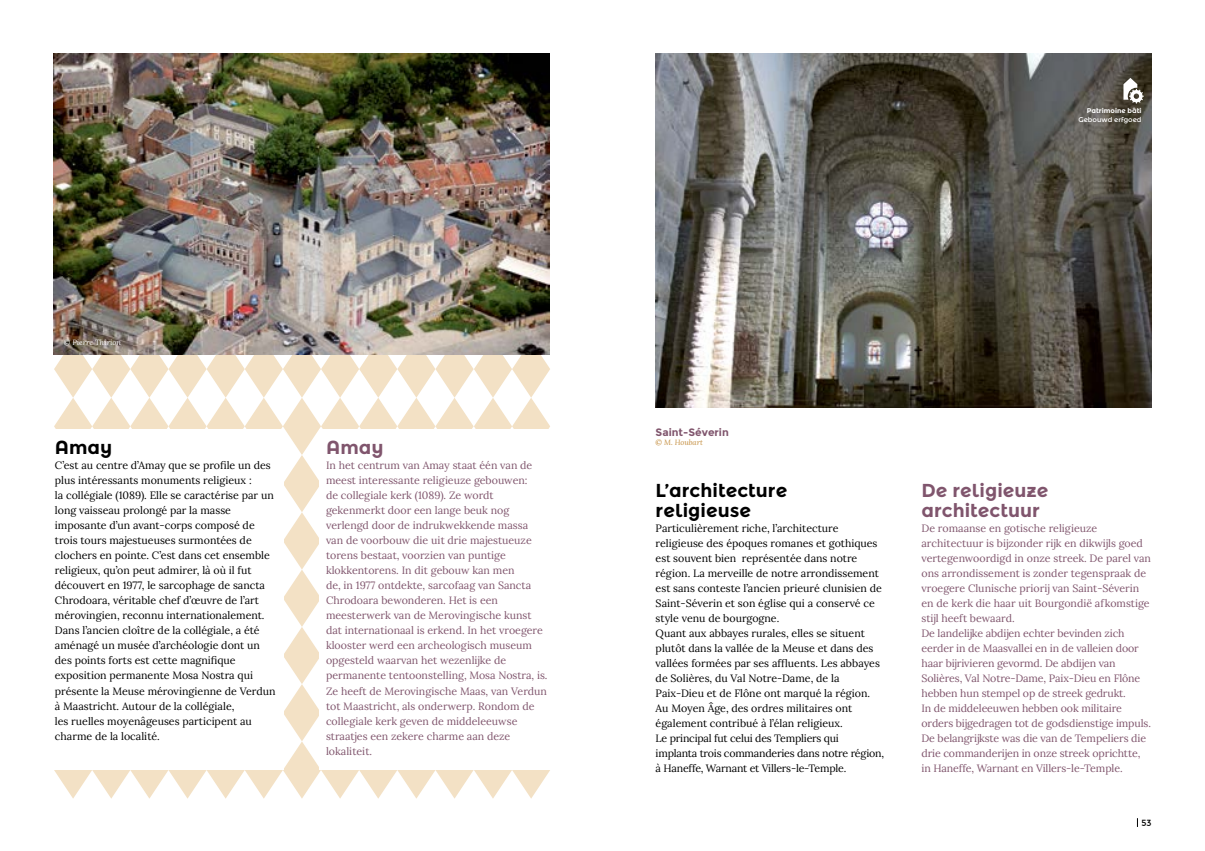
<style>
.page{position:relative;width:1205px;height:851px;background:#fff}
.page>*{position:absolute;margin:0;border:0;box-sizing:border-box;transform-origin:0 0}
.t1{font:700 18.75px/20px "Montserrat Alternates";color:#000}
.t2{font:700 18.75px/20px "Montserrat Alternates";color:#80556d}
.t3{font:10.62px/15px "Lora";color:#80556d}
.t4{font:10.62px/15px "Lora";color:#000}
.t5{font:700 10.62px "Montserrat";color:#80556d}
.t6{font:8.75px "Montserrat Alternates";color:#000}
.t7{font:italic 7.5px "Lora";color:#fff}
.t8{font:italic 7.5px "Lora";color:#c48e3f}
.t9{font:700 6.88px "Montserrat Alternates";color:#fff}
.t10{font:6.88px "Montserrat Alternates";color:#fff}
</style>
<div class="page">
<img style="left:656px;top:53px;width:496px;height:354px">
<svg style="left:1123px;top:78px;width:20px;height:25px"></svg>
<svg style="left:54px;top:54px;width:496px;height:744px"></svg>
<img style="left:53px;top:53px;width:496px;height:301px">
<div style="left:319px;top:429px;width:236px;height:340px;background:#fff"></div>
<div style="left:48px;top:429px;width:235px;height:340px;background:#fff"></div>
<p class="t7" style="left:64px;top:337px;width:59px">© Pierre Thirion</p>
<h1 class="t1" style="left:55px;top:437px;width:59px">Amay</h1>
<p class="t4" style="left:55px;top:457px;width:222px">C’est au centre d’Amay que se profile un des plus intéressants monuments religieux :<br>la collégiale (1089). Elle se caractérise par un long vaisseau prolongé par la masse imposante d’un avant-corps composé de trois tours majestueuses surmontées de clochers en pointe. C’est dans cet ensemble religieux, qu’on peut admirer, là où il fut découvert en 1977, le sarcophage de sancta Chrodoara, véritable chef d’œuvre de l’art mérovingien, reconnu internationalement.<br>Dans l’ancien cloître de la collégiale, a été aménagé un musée d’archéologie dont un des points forts est cette magnifique exposition permanente Mosa Nostra qui présente la Meuse mérovingienne de Verdun à Maastricht. Autour de la collégiale,<br>les ruelles moyenâgeuses participent au charme de la localité.</p>
<h1 class="t2" style="left:326px;top:437px;width:59px">Amay</h1>
<p class="t3" style="left:326px;top:457px;width:223px">In het centrum van Amay staat één van de meest interessante religieuze gebouwen:<br>de collegiale kerk (1089). Ze wordt gekenmerkt door een lange beuk nog verlengd door de indrukwekkende massa van de voorbouw die uit drie majestueuze torens bestaat, voorzien van puntige klokkentorens. In dit gebouw kan men<br>de, in 1977 ontdekte, sarcofaag van Sancta Chrodoara bewonderen. Het is een meesterwerk van de Merovingische kunst dat internationaal is erkend. In het vroegere klooster werd een archeologisch museum opgesteld waarvan het wezenlijke de permanente tentoonstelling, Mosa Nostra, is.<br>Ze heeft de Merovingische Maas, van Verdun tot Maastricht, als onderwerp. Rondom de collegiale kerk geven de middeleeuwse straatjes een zekere charme aan deze lokaliteit.</p>
<p class="t9" style="left:1087px;top:107px;width:56px">Patrimoine bâti</p>
<p class="t10" style="left:1078px;top:115px;width:65px">Gebouwd erfgoed</p>
<p class="t5" style="left:656px;top:425px;width:75px">Saint-Séverin</p>
<p class="t8" style="left:656px;top:437px;width:49px">© M. Houbart</p>
<h1 class="t1" style="left:656px;top:480px;width:133px">L’architecture religieuse</h1>
<p class="t4" style="left:656px;top:520px;width:230px">Particulièrement riche, l’architecture religieuse des époques romanes et gothiques est souvent bien représentée dans notre région. La merveille de notre arrondissement est sans conteste l’ancien prieuré clunisien de Saint-Séverin et son église qui a conservé ce style venu de bourgogne.<br>Quant aux abbayes rurales, elles se situent plutôt dans la vallée de la Meuse et dans des vallées formées par ses affluents. Les abbayes de Solières, du Val Notre-Dame, de la Paix-Dieu et de Flône ont marqué la région.<br>Au Moyen Âge, des ordres militaires ont également contribué à l’élan religieux.<br>Le principal fut celui des Templiers qui<br>implanta trois commanderies dans notre région, à Haneffe, Warnant et Villers-le-Temple.</p>
<h1 class="t2" style="left:921px;top:480px;width:129px">De religieuze architectuur</h1>
<p class="t3" style="left:921px;top:520px;width:231px">De romaanse en gotische religieuze architectuur is bijzonder rijk en dikwijls goed vertegenwoordigd in onze streek. De parel van ons arrondissement is zonder tegenspraak de vroegere Clunische priorij van Saint-Séverin en de kerk die haar uit Bourgondië afkomstige stijl heeft bewaard.<br>De landelijke abdijen echter bevinden zich eerder in de Maasvallei en in de valleien door haar bijrivieren gevormd. De abdijen van Solières, Val Notre-Dame, Paix-Dieu en Flône hebben hun stempel op de streek gedrukt.<br>In de middeleeuwen hebben ook militaire orders bijgedragen tot de godsdienstige impuls.<br>De belangrijkste was die van de Tempeliers die drie commanderijen in onze streek oprichtte, in Haneffe, Warnant en Villers-le-Temple.</p>
<p class="t6" style="left:1141px;top:816px;width:12px">53</p>
</div>
